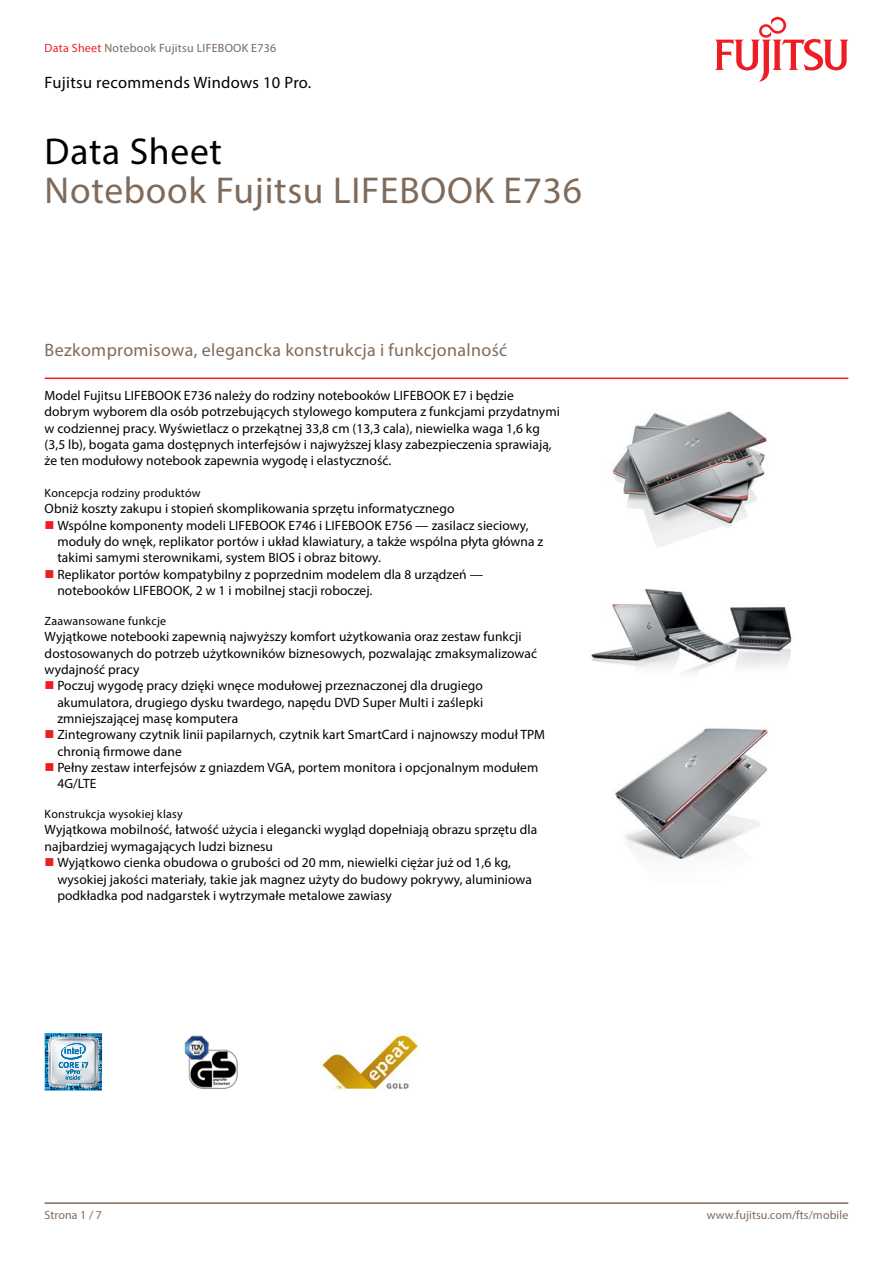
<style>
.page{position:relative;width:893px;height:1263px;background:#fff}
.page>*{position:absolute;margin:0;border:0;box-sizing:border-box;transform-origin:0 0}
.t1{font:37.5px "Myriad Pro";letter-spacing:.02em;color:#806b5b}
.t2{font:37.5px "Myriad Pro";letter-spacing:.02em;color:#000}
.t3{font:18px "Myriad Pro";letter-spacing:.02em;color:#806b5b}
.t4{font:16.5px "Myriad Pro";letter-spacing:.02em;color:#000}
.t5{font:13.5px/16.4px "Myriad Pro";letter-spacing:.005em;color:#000}
.t6{font:12px "Myriad Pro";letter-spacing:.02em;color:#000}
.t7{font:12px "Myriad Pro";letter-spacing:.02em;color:#79695e}
.t8{font:12px "Myriad Pro";letter-spacing:.005em;color:#806b5b}
.s1{color:#ed1d24}
</style>
<div class="page">
<hr style="left:45px;top:1202px;width:803px;height:2px;background:#806b5b">
<hr style="left:45px;top:378px;width:803px;height:1px;background:#ed1d24">
<svg style="left:715px;top:17px;width:133px;height:65px"></svg>
<img style="left:612px;top:411px;width:155px;height:136px">
<img style="left:591px;top:589px;width:201px;height:84px">
<img style="left:614px;top:728px;width:154px;height:132px">
<svg style="left:45px;top:1033px;width:58px;height:58px;background:#95b8cc"></svg>
<img style="left:184px;top:1035px;width:54px;height:54px">
<img style="left:320px;top:1033px;width:99px;height:57px">
<p class="t7" style="left:45px;top:40px;width:233px"><span class="s1">Data Sheet</span> Notebook Fujitsu LIFEBOOK E736</p>
<p class="t4" style="left:45px;top:73px;width:268px">Fujitsu recommends Windows 10 Pro.</p>
<h1 class="t2" style="left:45px;top:128px;width:179px">Data Sheet</h1>
<h1 class="t1" style="left:45px;top:167px;width:539px">Notebook Fujitsu LIFEBOOK E736</h1>
<h2 class="t3" style="left:45px;top:339px;width:464px">Bezkompromisowa, elegancka konstrukcja i funkcjonalność</h2>
<p class="t5" style="left:45px;top:387px;width:517px">Model Fujitsu LIFEBOOK E736 należy do rodziny notebooków LIFEBOOK E7 i będzie dobrym wyborem dla osób potrzebujących stylowego komputera z funkcjami przydatnymi w codziennej pracy. Wyświetlacz o przekątnej 33,8 cm (13,3 cala), niewielka waga 1,6 kg (3,5 lb), bogata gama dostępnych interfejsów i najwyższej klasy zabezpieczenia sprawiają, że ten modułowy notebook zapewnia wygodę i elastyczność.</p>
<p class="t6" style="left:45px;top:485px;width:158px">Koncepcja rodziny produktów</p>
<p class="t5" style="left:57px;top:500px;width:487px;text-indent:-13px">Obniż koszty zakupu i stopień skomplikowania sprzętu informatycznego<br>Wspólne komponenty modeli LIFEBOOK E746 i LIFEBOOK E756 — zasilacz sieciowy, moduły do wnęk, replikator portów i układ klawiatury, a także wspólna płyta główna z takimi samymi sterownikami, system BIOS i obraz bitowy.<br>Replikator portów kompatybilny z poprzednim modelem dla 8 urządzeń — notebooków LIFEBOOK, 2 w 1 i mobilnej stacji roboczej.</p>
<p class="t6" style="left:45px;top:613px;width:123px">Zaawansowane funkcje</p>
<p class="t5" style="left:45px;top:628px;width:478px">Wyjątkowe notebooki zapewnią najwyższy komfort użytkowania oraz zestaw funkcji</p>
<p class="t5" style="left:45px;top:645px;width:494px">dostosowanych do potrzeb użytkowników biznesowych, pozwalając zmaksymalizować</p>
<p class="t5" style="left:45px;top:661px;width:97px">wydajność pracy</p>
<p class="t5" style="left:57px;top:677px;width:427px">Poczuj wygodę pracy dzięki wnęce modułowej przeznaczonej dla drugiego</p>
<p class="t5" style="left:57px;top:694px;width:427px">akumulatora, drugiego dysku twardego, napędu DVD Super Multi i zaślepki</p>
<p class="t5" style="left:57px;top:710px;width:182px">zmniejszającej masę komputera</p>
<p class="t5" style="left:57px;top:726px;width:489px">Zintegrowany czytnik linii papilarnych, czytnik kart SmartCard i najnowszy moduł TPM</p>
<p class="t5" style="left:57px;top:743px;width:126px">chronią firmowe dane</p>
<p class="t5" style="left:57px;top:759px;width:482px">Pełny zestaw interfejsów z gniazdem VGA, portem monitora i opcjonalnym modułem</p>
<p class="t5" style="left:57px;top:775px;width:41px">4G/LTE</p>
<p class="t6" style="left:45px;top:806px;width:140px">Konstrukcja wysokiej klasy</p>
<p class="t5" style="left:45px;top:821px;width:494px">Wyjątkowa mobilność, łatwość użycia i elegancki wygląd dopełniają obrazu sprzętu dla</p>
<p class="t5" style="left:45px;top:838px;width:230px">najbardziej wymagających ludzi biznesu</p>
<p class="t5" style="left:57px;top:854px;width:455px">Wyjątkowo cienka obudowa o grubości od 20 mm, niewielki ciężar już od 1,6 kg,</p>
<p class="t5" style="left:57px;top:871px;width:476px">wysokiej jakości materiały, takie jak magnez użyty do budowy pokrywy, aluminiowa</p>
<p class="t5" style="left:57px;top:887px;width:336px">podkładka pod nadgarstek i wytrzymałe metalowe zawiasy</p>
<p class="t8" style="left:45px;top:1207px;width:59px">Strona 1 / 7</p>
<p class="t8" style="left:707px;top:1207px;width:143px">www.fujitsu.com/fts/mobile</p>
</div>
